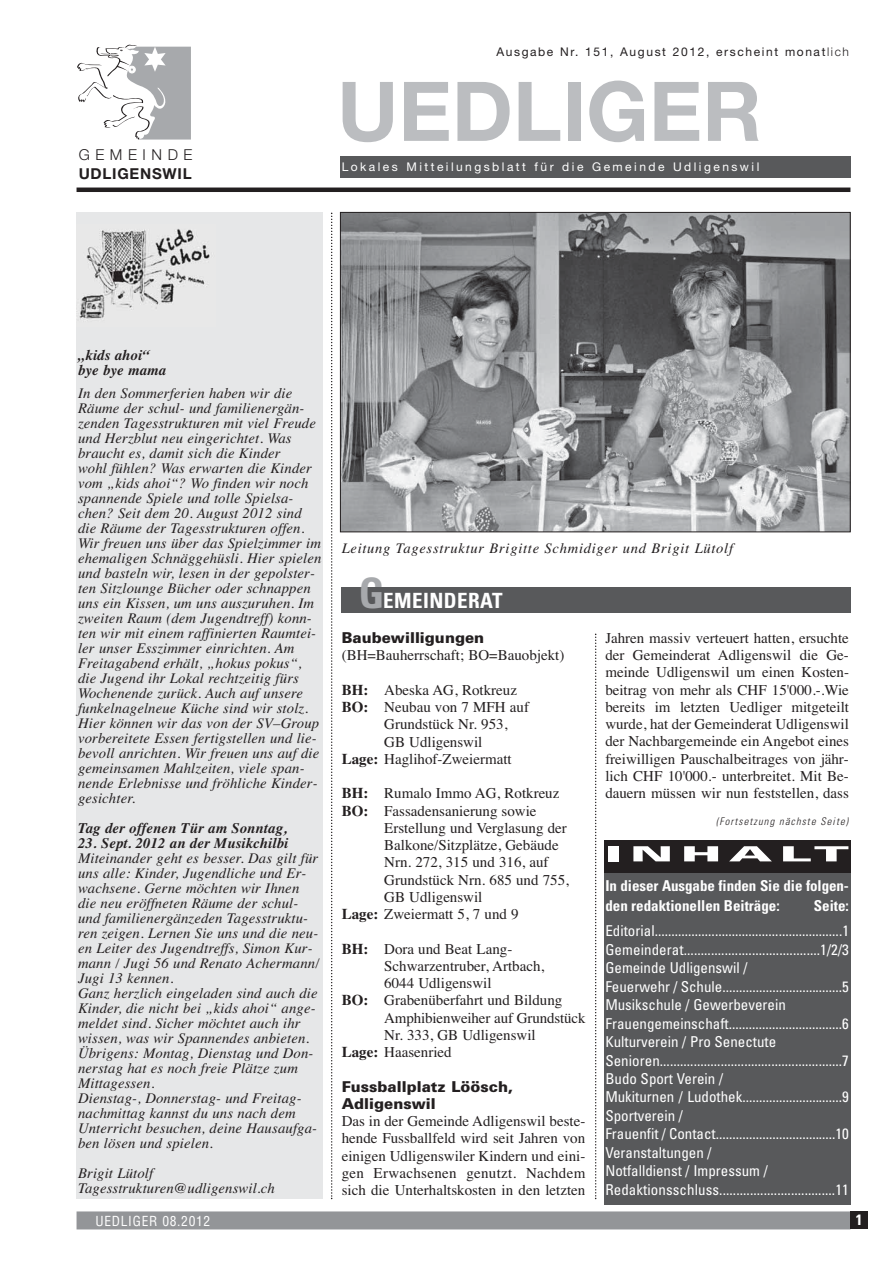
<style>
.page{position:relative;width:893px;height:1263px;background:#fff}
.page>*{position:absolute;margin:0;border:0;box-sizing:border-box;transform-origin:0 0}
.t1{font:82.5px "Helvetica Neue Bold TT";color:#bbbdc0}
.t2{font:700 condensed 21px "Univers";letter-spacing:.02em;color:#fff}
.t3{font:900 21px "Univers";letter-spacing:.135em;color:#fff;scale:2.5 1}
.t4{font:700 15.15px "Helvetica Neue";letter-spacing:.05em;color:#231f20}
.t5{font:300 15.15px "Helvetica Neue";letter-spacing:.37em;color:#231f20}
.t6{font:15px/17.2px "Times";color:#231f20;text-align:justify}
.t7{font:condensed 15px/18.5px "Univers";color:#fff}
.t8{font:700 condensed 15px/19.5px "Univers";color:#fff}
.t9{font:900 15px/17.2px "Univers";color:#231f20}
.t10{font:italic 14.7px/15px "Times";letter-spacing:.01em;color:#231f20}
.t11{font:italic 700 14.7px/15px "Times";letter-spacing:.01em;color:#231f20}
.t12{font:italic 14.55px "Times";letter-spacing:.05em;color:#231f20}
.t13{font:condensed 13.5px "Helvetica";letter-spacing:.05em;color:#fff}
.t14{font:12px "Helvetica Neue";letter-spacing:.205em;color:#fff}
.t15{font:12px "Helvetica Neue";letter-spacing:.135em;color:#231f20}
.t16{font:italic 300 condensed 10.5px "Univers";color:#231f20}
.s1{font-weight:300}
.s2{font-size:42px;color:#a7a9ac}
.s3{font-weight:700}
</style>
<div class="page">
<div style="left:77px;top:213px;width:246px;height:986px;background:#e6e7e8"></div>
<hr style="left:77px;top:188px;width:773px;height:4px;background:#231f20">
<svg style="left:331px;top:213px;width:1px;height:986px"></svg>
<div style="left:77px;top:1211px;width:773px;height:18px;background:#939598"></div>
<div style="left:850px;top:1211px;width:18px;height:18px;background:#231f20"></div>
<svg style="left:595px;top:634px;width:1px;height:565px"></svg>
<div style="left:604px;top:840px;width:246px;height:32px;background:#231f20"></div>
<div style="left:340px;top:156px;width:510px;height:21px;background:#58595b"></div>
<div style="left:341px;top:587px;width:509px;height:26px;background:#58595b"></div>
<div style="left:604px;top:873px;width:246px;height:45px;background:#58595b"></div>
<div style="left:604px;top:919px;width:246px;height:286px;background:#58595b"></div>
<img style="left:79px;top:229px;width:131px;height:90px">
<img style="left:342px;top:214px;width:506px;height:316px">
<div style="left:340px;top:212px;width:510px;height:320px;border:1px solid #231f20"></div>
<svg style="left:77px;top:44px;width:114px;height:96px"></svg>
<p class="t5" style="left:79px;top:149px;width:115px">GEMEINDE</p>
<p class="t4" style="left:79px;top:168px;width:114px">UDLIGENSWIL</p>
<p class="t15" style="left:496px;top:47px;width:354px">Ausgabe Nr. 151, August 2012, erscheint monat<span class="s1">lich</span></p>
<h1 class="t1" style="left:337px;top:64px;width:426px">UEDLIGER</h1>
<p class="t14" style="left:342px;top:163px;width:419px">Lokales Mitteilungsblatt für die Gemeinde Udligenswil</p>
<p class="t11" style="left:78px;top:349px;width:90px">„kids ahoi“ bye bye mama</p>
<p class="t10" style="left:78px;top:387px;width:245px">In den Sommerferien haben wir die Räume der schul- und familienergän&shy;zenden Tagesstrukturen mit viel Freude und Herzblut neu eingerichtet. Was braucht es, damit sich die Kinder<br>wohl fühlen? Was erwarten die Kinder vom „kids ahoi“? Wo finden wir noch spannende Spiele und tolle Spielsa&shy;chen? Seit dem 20. August 2012 sind die Räume der Tagesstrukturen offen.<br>Wir freuen uns über das Spielzimmer im ehemaligen Schnäggehüsli. Hier spielen und basteln wir, lesen in der gepolster&shy;ten Sitzlounge Bücher oder schnappen uns ein Kissen, um uns auszuruhen. Im zweiten Raum (dem Jugendtreff) konn&shy;ten wir mit einem raffinierten Raumtei&shy;ler unser Esszimmer einrichten. Am Freitagabend erhält, „hokus pokus“, die Jugend ihr Lokal rechtzeitig fürs Wochenende zurück. Auch auf unsere funkelnagelneue Küche sind wir stolz.<br>Hier können wir das von der SV–Group vorbereitete Essen fertigstellen und lie&shy;bevoll anrichten. Wir freuen uns auf die gemeinsamen Mahlzeiten, viele span&shy;nende Erlebnisse und fröhliche Kinder&shy;gesichter.</p>
<p class="t11" style="left:78px;top:822px;width:210px">Tag der offenen Tür am Sonntag,</p>
<p class="t11" style="left:78px;top:837px;width:212px">23. Sept. 2012 an der Musikchilbi</p>
<p class="t10" style="left:78px;top:852px;width:243px">Miteinander geht es besser. Das gilt für uns alle: Kinder, Jugendliche und Er&shy;wachsene. Gerne möchten wir Ihnen die neu eröffneten Räume der schul&shy;und familienergänzeden Tagesstruktu&shy;ren zeigen. Lernen Sie uns und die neu&shy;en Leiter des Jugendtreffs, Simon Kur&shy;mann / Jugi 56 und Renato Achermann/ Jugi 13 kennen.<br>Ganz herzlich eingeladen sind auch die Kinder, die nicht bei „kids ahoi“ ange&shy;meldet sind. Sicher möchtet auch ihr wissen, was wir Spannendes anbieten.<br>Übrigens: Montag, Dienstag und Don&shy;nerstag hat es noch freie Plätze zum Mittagessen.<br>Dienstag-, Donnerstag- und Freitag - nachmittag kannst du uns nach dem Unterricht besuchen, deine Hausaufga&shy;ben lösen und spielen.</p>
<p class="t10" style="left:78px;top:1167px;width:198px">Brigit Lütolf<br>Tagesstrukturen@udligenswil.ch</p>
<p class="t13" style="left:96px;top:1215px;width:116px">UEDLIGER 08.2012</p>
<p class="t12" style="left:342px;top:542px;width:393px">Leitung Tagesstruktur Brigitte Schmidiger und Brigit Lütolf</p>
<h2 class="t2" style="left:359px;top:592px;width:145px"><span class="s2">G</span>EMEINDERAT</h2>
<p class="t9" style="left:342px;top:630px;width:144px">Baubewilligungen</p>
<p class="t6" style="left:342px;top:648px;width:224px">(BH=Bauherrschaft; BO=Bauobjekt)</p>
<p class="t6" style="left:342px;top:683px;width:177px"><span class="s3">BH:</span> Abeska AG, Rotkreuz</p>
<p class="t6" style="left:342px;top:700px;width:189px"><span class="s3">BO:</span> Neubau von 7 MFH auf</p>
<p class="t6" style="left:384px;top:717px;width:125px">Grundstück Nr. 953,</p>
<p class="t6" style="left:384px;top:734px;width:100px">GB Udligenswil</p>
<p class="t6" style="left:342px;top:752px;width:171px"><span class="s3">Lage:</span> Haglihof-Zweiermatt</p>
<p class="t6" style="left:342px;top:786px;width:219px"><span class="s3">BH:</span> Rumalo Immo AG, Rotkreuz<br><span class="s3">BO:</span> Fassadensanierung sowie</p>
<p class="t6" style="left:384px;top:821px;width:184px">Erstellung und Verglasung der</p>
<p class="t6" style="left:384px;top:838px;width:176px">Balkone/Sitzplätze, Gebäude</p>
<p class="t6" style="left:384px;top:855px;width:166px">Nrn. 272, 315 und 316, auf</p>
<p class="t6" style="left:384px;top:872px;width:186px">Grundstück Nrn. 685 und 755,</p>
<p class="t6" style="left:384px;top:890px;width:100px">GB Udligenswil</p>
<p class="t6" style="left:342px;top:907px;width:178px"><span class="s3">Lage:</span> Zweiermatt 5, 7 und 9</p>
<p class="t6" style="left:342px;top:941px;width:172px"><span class="s3">BH:</span> Dora und Beat Lang-</p>
<p class="t6" style="left:384px;top:959px;width:162px">Schwarzentruber, Artbach,</p>
<p class="t6" style="left:384px;top:976px;width:109px">6044 Udligenswil</p>
<p class="t6" style="left:342px;top:993px;width:222px"><span class="s3">BO:</span> Grabenüberfahrt und Bildung</p>
<p class="t6" style="left:384px;top:1010px;width:203px">Amphibienweiher auf Grundstück</p>
<p class="t6" style="left:384px;top:1028px;width:153px">Nr. 333, GB Udligenswil</p>
<p class="t6" style="left:342px;top:1045px;width:111px"><span class="s3">Lage:</span> Haasenried</p>
<p class="t9" style="left:342px;top:1079px;width:173px">Fussballplatz Löösch,<br>Adligenswil</p>
<p class="t6" style="left:342px;top:1114px;width:245px">Das in der Gemeinde Adligenswil beste&shy;hende Fussballfeld wird seit Jahren von einigen Udligenswiler Kindern und eini&shy;gen Erwachsenen genutzt. Nachdem sich die Unterhaltskosten in den letzten</p>
<p class="t6" style="left:605px;top:631px;width:245px">Jahren massiv verteuert hatten, ersuchte der Gemeinderat Adligenswil die Ge&shy;meinde Udligenswil um einen Kosten&shy;beitrag von mehr als CHF 15'000.-.Wie bereits im letzten Uedliger mitgeteilt wurde, hat der Gemeinderat Udligenswil der Nachbargemeinde ein Angebot eines freiwilligen Pauschalbeitrages von jähr&shy;lich CHF 10'000.- unterbreitet. Mit Be&shy;dauern müssen wir nun feststellen, dass</p>
<p class="t16" style="left:716px;top:817px;width:136px">(Fortsetzung nächste Seite)</p>
<h2 class="t3" style="left:605px;top:846px;width:99px">INHALT</h2>
<p class="t8" style="left:605px;top:877px;width:245px">In dieser Ausgabe finden Sie die folgen&shy;den redaktionellen Beiträge:</p>
<p class="t8" style="left:814px;top:897px;width:37px">Seite:</p>
<p class="t7" style="left:605px;top:923px;width:245px">Editorial........................................................1<br>Gemeinderat........................................1/2/3<br>Gemeinde Udligenswil /<br>Feuerwehr / Schule....................................5<br>Musikschule / Gewerbeverein Frauengemeinschaft..................................6<br>Kulturverein / Pro Senectute Senioren......................................................7<br>Budo Sport Verein /<br>Mukiturnen / Ludothek..............................9<br>Sportverein /<br>Frauenfit / Contact....................................10<br>Veranstaltungen /<br>Notfalldienst / Impressum / Redaktionsschluss..................................11</p>
<p class="t8" style="left:856px;top:1212px;width:8px">1</p>
</div>
